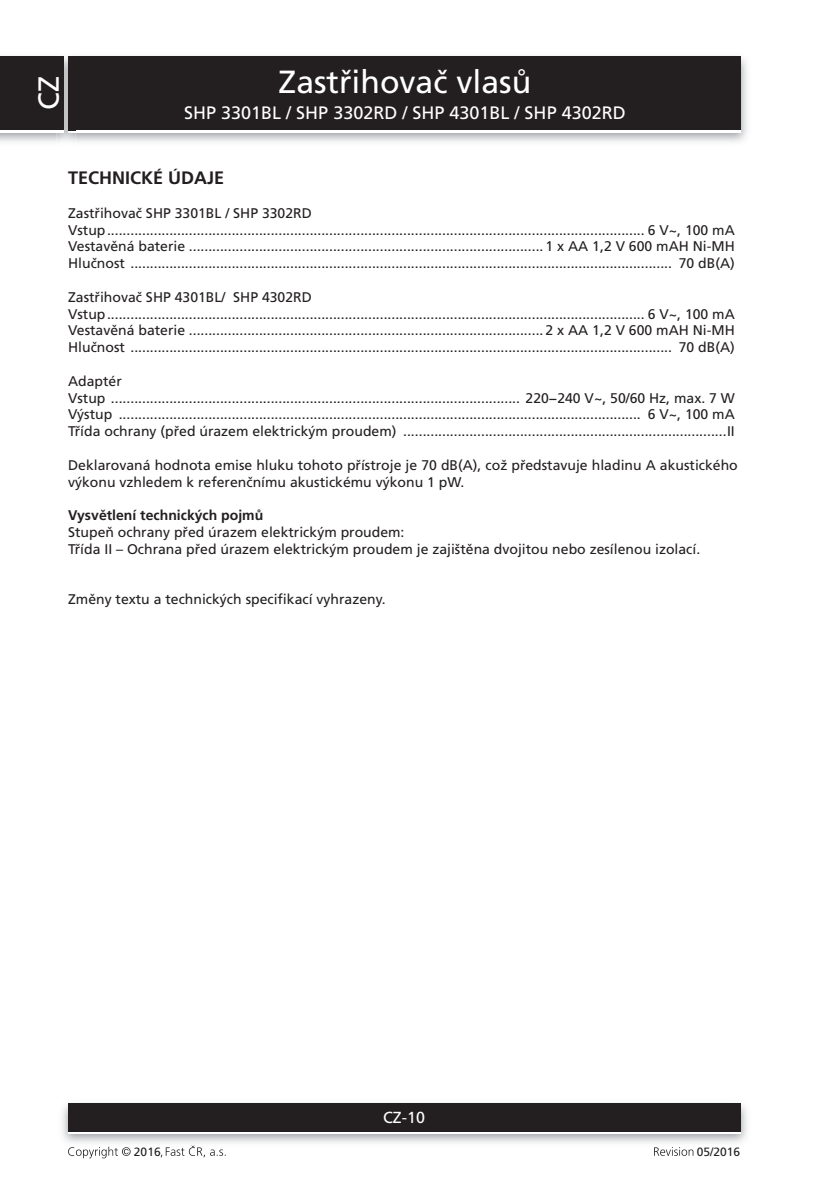
<style>
.page{position:relative;width:840px;height:1191px;background:#fff}
.page>*{position:absolute;margin:0;border:0;box-sizing:border-box;transform-origin:0 0}
.t1{font:32px "Frutiger CE";color:#fff}
.t2{font:29px "Frutiger CE";color:#fff}
.t3{font:18px "Frutiger CE";color:#fff}
.titulek_9{font:700 18px "Frutiger CE";color:#231f20}
.t4{font:16px "Frutiger CE";color:#fff}
.text{font:14px "Frutiger CE";color:#231f20}
.text_7{font:14px/16.8px "Frutiger CE";color:#231f20}
.text_7-2{font:700 14px "Frutiger CE";color:#231f20}
.t5{font:12px "Frutiger CE";color:#231f20}
</style>
<div class="page">
<img style="left:0;top:56px;width:747px;height:86px">
<div style="left:68px;top:59px;width:672px;height:74px;background:#fff"></div>
<div style="left:68px;top:57px;width:672px;height:73px;background:#231f20"></div>
<img style="left:62px;top:1103px;width:685px;height:40px">
<div style="left:68px;top:1106px;width:672px;height:28px;background:linear-gradient(to right,#fff,#fff)"></div>
<div style="left:68px;top:1103px;width:672px;height:28px;background:#231f20"></div>
<img style="left:57px;top:56px;width:18px;height:86px">
<img style="left:68px;top:130px;width:7px;height:3px">
<svg style="left:68px;top:57px;width:7px;height:2px"></svg>
<img style="left:68px;top:59px;width:7px;height:71px">
<div style="left:0;top:59px;width:64px;height:74px;background:#fff"></div>
<div style="left:0;top:57px;width:64px;height:73px;background:#231f20"></div>
<svg style="left:68px;top:1146px;width:62px;height:12px"></svg>
<svg style="left:161px;top:1145px;width:64px;height:12px"></svg>
<svg style="left:654px;top:1147px;width:39px;height:8px"></svg>
<h2 class="t2" style="left:32px;top:110px;width:35px;rotate:-90deg">CZ</h2>
<h1 class="t1" style="left:278px;top:64px;width:254px">Zastřihovač vlasů</h1>
<p class="t3" style="left:184px;top:102px;width:443px">SHP 3301BL / SHP 3302RD / SHP 4301BL / SHP 4302RD</p>
<p class="titulek_9" style="left:68px;top:168px;width:158px">TECHNICKÉ ÚDAJE</p>
<p class="text_7" style="left:68px;top:204px;width:245px">Zastřihovač SHP 3301BL / SHP 3302RD</p>
<p class="text" style="left:68px;top:222px;width:668px">Vstup.......................................................................................................................................... 6 V~, 100 mA</p>
<p class="text" style="left:68px;top:238px;width:668px">Vestavěná baterie ........................................................................................... 1 x AA 1,2 V 600 mAH Ni-MH</p>
<p class="text" style="left:68px;top:255px;width:668px">Hlučnost ........................................................................................................................................... 70 dB(A)</p>
<p class="text_7" style="left:68px;top:288px;width:245px">Zastřihovač SHP 4301BL/ SHP 4302RD</p>
<p class="text" style="left:68px;top:306px;width:668px">Vstup.......................................................................................................................................... 6 V~, 100 mA</p>
<p class="text" style="left:68px;top:322px;width:668px">Vestavěná baterie ........................................................................................... 2 x AA 1,2 V 600 mAH Ni-MH</p>
<p class="text" style="left:68px;top:339px;width:668px">Hlučnost ........................................................................................................................................... 70 dB(A)</p>
<p class="text" style="left:68px;top:373px;width:55px">Adaptér</p>
<p class="text" style="left:68px;top:390px;width:668px">Vstup ......................................................................................................... 220−240 V~, 50/60 Hz, max. 7 W</p>
<p class="text" style="left:68px;top:406px;width:668px">Výstup ...................................................................................................................................... 6 V~, 100 mA</p>
<p class="text" style="left:68px;top:423px;width:668px">Třída ochrany (před úrazem elektrickým proudem) ...................................................................................II</p>
<p class="text_7" style="left:68px;top:456px;width:670px">Deklarovaná hodnota emise hluku tohoto přístroje je 70 dB(A), což představuje hladinu A akustického výkonu vzhledem k referenčnímu akustickému výkonu 1 pW.</p>
<p class="text_7-2" style="left:68px;top:507px;width:197px">Vysvětlení technických pojmů</p>
<p class="text_7" style="left:68px;top:524px;width:338px">Stupeň ochrany před úrazem elektrickým proudem:</p>
<p class="text_7" style="left:68px;top:540px;width:633px">Třída II – Ochrana před úrazem elektrickým proudem je zajištěna dvojitou nebo zesílenou izolací.</p>
<p class="text_7" style="left:68px;top:591px;width:319px">Změny textu a technických specifikací vyhrazeny.</p>
<p class="t4" style="left:383px;top:1108px;width:43px">CZ-10</p>
<p class="t5" style="left:134px;top:1144px;width:28px">2016</p>
<p class="t5" style="left:696px;top:1144px;width:45px">05/2016</p>
</div>
